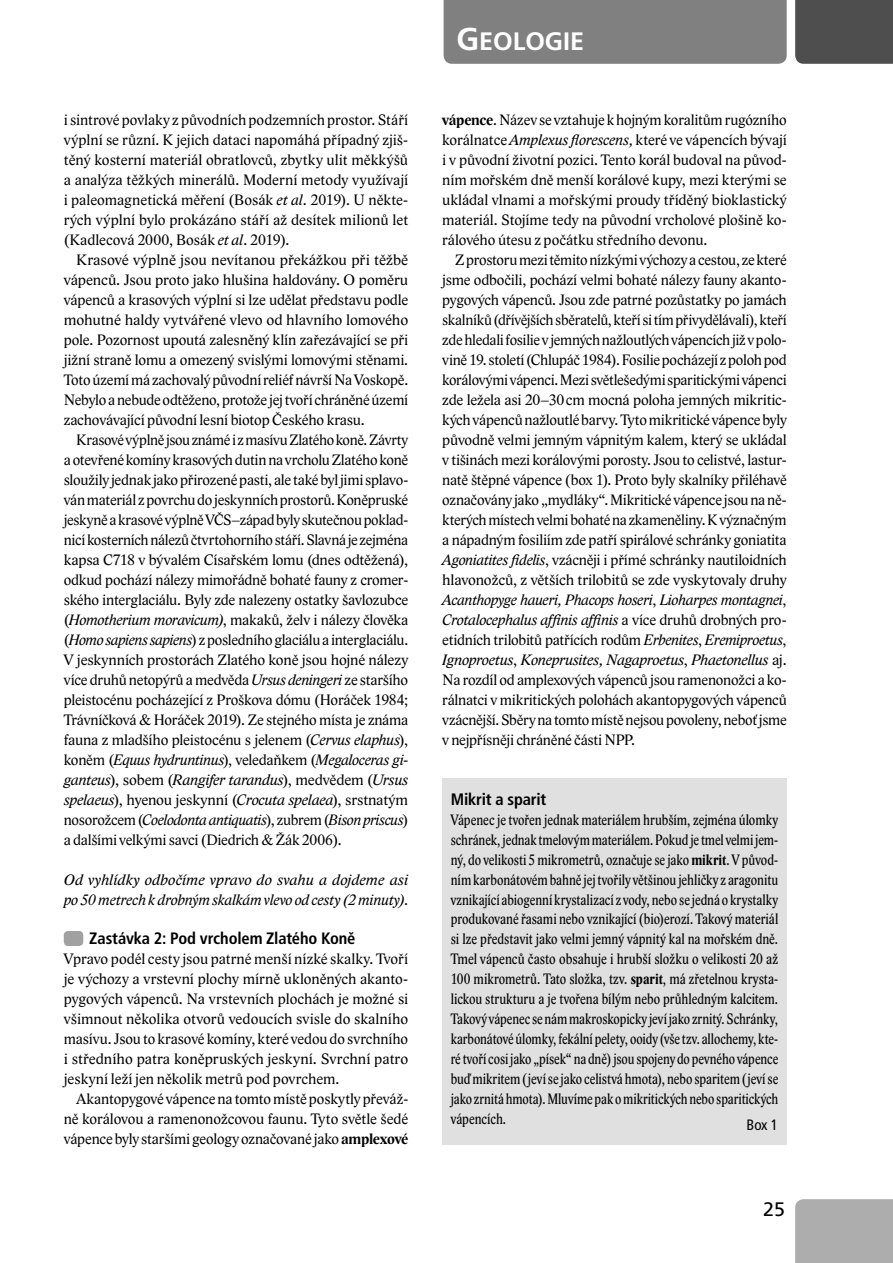
<style>
.page{position:relative;width:893px;height:1263px;background:#fff}
.page>*{position:absolute;margin:0;border:0;box-sizing:border-box;transform-origin:0 0}
.t1{font:25.2px "Frutiger LT Com Bold SC800";color:#fff}
.t2{font:19.5px "Frutiger LT Com";color:#000}
.t3{font:700 condensed 16.5px "Frutiger LT Com";letter-spacing:-.01em;color:#000}
.t4{font:15.45px/20px "Lido STF";letter-spacing:-.01em;color:#000001;text-align:justify}
.t5{font:15.45px/20px "Lido STF Cond";color:#000;text-align:justify}
.t6{font:15.45px/20px "Lido STF";letter-spacing:.005em;color:#000;text-align:justify}
.t7{font:italic 15.45px/20px "Lido STF";letter-spacing:-.005em;color:#000}
.t8{font:condensed 15px "Frutiger LT Com";color:#000}
.s1{font-style:italic}
.s2{font-weight:700}
.s3{font-size:31.5px}
</style>
<div class="page">
<div style="left:795px;top:0;width:98px;height:64px;background:#4e4e4e"></div>
<div style="left:795px;top:1199px;width:98px;height:64px;background:#adadad"></div>
<div style="left:444px;top:0;width:343px;height:64px;background:#808080"></div>
<div style="left:64px;top:931px;width:19px;height:15px;background:#a1a1a1;border-radius:4px"></div>
<div style="left:442px;top:778px;width:345px;height:366px;background:#e0e0e0"></div>
<p class="t4" style="left:64px;top:110px;width:346px">i sintrové povlaky z původních podzemních prostor. Stáří výplní se různí. K jejich dataci napomáhá případný zjiš&shy;těný kosterní materiál obratlovců, zbytky ulit měkkýšů a analýza těžkých minerálů. Moderní metody využívají i paleomagnetická měření (Bosák <span class="s1">et al.</span> 2019). U někte&shy;rých výplní bylo prokázáno stáří až desítek milionů let (Kadlecová 2000, Bosák <span class="s1">et al</span>. 2019).</p>
<p class="t4" style="left:64px;top:250px;width:346px;text-indent:13px">Krasové výplně jsou nevítanou překážkou při těžbě vápenců. Jsou proto jako hlušina haldovány. O poměru vápenců a krasových výplní si lze udělat představu podle mohutné haldy vytvářené vlevo od hlavního lomového pole. Pozornost upoutá zalesněný klín zařezávající se při jižní straně lomu a omezený svislými lomovými stěnami.<br>Toto území má zachovalý původní reliéf návrší NaVoskopě.<br>Nebylo anebude odtěženo, protože jej tvoří chráněné území zachovávající původní lesní biotop Českého krasu.</p>
<p class="t4" style="left:64px;top:430px;width:346px;text-indent:13px">Krasové výplně jsou známé i zmasívu Zlatého koně. Závrty aotevřené komíny krasových dutin na vrcholu Zlatého koně sloužily jednak jako přirozené pasti, ale také byl jimi splavo&shy;ván materiál zpovrchu dojeskynních prostorů. Koněpruské jeskyně akrasové výplně VČS–západ byly skutečnou poklad&shy;nicí kosterních nálezů čtvrtohorního stáří. Slavná je zejména kapsa C718 v bývalém Císařském lomu (dnes odtěžená), odkud pochází nálezy mimořádně bohaté fauny z cromer&shy;ského interglaciálu. Byly zde nalezeny ostatky šavlozubce (<span class="s1">Homotherium moravicum)</span>, makaků, želv i nálezy člověka (<span class="s1">Homo sapiens sapiens</span>) zposledního glaciálu a interglaciálu.<br>V jeskynních prostorách Zlatého koně jsou hojné nálezy více druhů netopýrů a medvěda <span class="s1">Ursus deningeri</span> ze staršího pleistocénu pocházející z Proškova dómu (Horáček 1984; Trávníčková &amp; Horáček 2019). Ze stejného místa je známa fauna z mladšího pleistocénu s jelenem (<span class="s1">Cervus elaphus</span>), koněm (<span class="s1">Equus hydruntinus</span>), veledaňkem (<span class="s1">Megaloceras gi&shy;ganteus</span>), sobem (<span class="s1">Rangifer tarandus</span>), medvědem (<span class="s1">Ursus spelaeus</span>), hyenou jeskynní (<span class="s1">Crocuta spelaea</span>), srstnatým nosorožcem (<span class="s1">Coelodonta antiquatis</span>), zubrem (<span class="s1">Bison priscus</span>) a dalšími velkými savci (Diedrich &amp; Žák 2006).</p>
<p class="t7" style="left:64px;top:870px;width:346px">Od vyhlídky odbočíme vpravo do svahu a dojdeme asi po 50 metrech k drobným skalkám vlevo od cesty (2 minuty).</p>
<p class="t3" style="left:89px;top:929px;width:268px">Zastávka 2: Pod vrcholem Zlatého Koně</p>
<p class="t6" style="left:64px;top:949px;width:346px">Vpravo podél cesty jsou patrné menší nízké skalky. Tvoří je výchozy a vrstevní plochy mírně ukloněných akanto&shy;pygových vápenců. Na vrstevních plochách je možné si všimnout několika otvorů vedoucích svisle do skalního masívu. Jsou to krasové komíny, které vedou do svrchního i středního patra koněpruských jeskyní. Svrchní patro jeskyní leží jen několik metrů pod povrchem.</p>
<p class="t4" style="left:64px;top:1089px;width:346px;text-indent:13px">Akantopygové vápence na tomto místě poskytly převáž&shy;ně korálovou a ramenonožcovou faunu. Tyto světle šedé vápence byly staršími geology označované jako <span class="s2">amplexové</span></p>
<h1 class="t1" style="left:456px;top:27px;width:129px"><span class="s3">G</span>EOLOGIE</h1>
<p class="t4" style="left:442px;top:110px;width:346px"><span class="s2">vápence</span>.Název se vztahuje khojnýmkoralitům rugózního korálnatce <span class="s1">Amplexus florescens,</span> které ve vápencích bývají i v původní životní pozici. Tento korál budoval na původ&shy;ním mořském dně menší korálové kupy, mezi kterými se ukládal vlnami a mořskými proudy tříděný bioklastický materiál. Stojíme tedy na původní vrcholové plošině ko&shy;rálového útesu z počátku středního devonu.</p>
<p class="t4" style="left:442px;top:250px;width:346px;text-indent:13px">Zprostoru mezi těmito nízkými výchozy a cestou, ze které jsme odbočili, pochází velmi bohaté nálezy fauny akanto&shy;pygových vápenců. Jsou zde patrné pozůstatky po jamách skalníků (dřívějších sběratelů, kteří si tím přivydělávali), kteří zde hledali fosilie v jemných nažloutlých vápencích již vpolo&shy;vině 19. století (Chlupáč 1984). Fosilie pocházejí zpoloh pod korálovými vápenci. Mezi světlešedými sparitickými vápenci zde ležela asi 20–30cm mocná poloha jemných mikritic&shy;kých vápenců nažloutlé barvy. Tyto mikritické vápence byly původně velmi jemným vápnitým kalem, který se ukládal v tišinách mezi korálovými porosty. Jsou to celistvé, lastur&shy;natě štěpné vápence (box 1). Proto byly skalníky přiléhavě označovány jako „mydláky“. Mikritické vápence jsou naně&shy;kterých místech velmi bohaté nazkameněliny. Kvýznačným a nápadným fosiliím zde patří spirálové schránky goniatita <span class="s1">Agoniatites fidelis</span>, vzácněji i přímé schránky nautiloidních hlavonožců, z větších trilobitů se zde vyskytovaly druhy <span class="s1">Acanthopyge haueri, Phacops hoseri</span>, <span class="s1">Lioharpes montagnei</span>, <span class="s1">Crotalocephalus affinis affinis</span> a více druhů drobných pro&shy;etidních trilobitů patřících rodům <span class="s1">Erbenites</span>, <span class="s1">Eremiproetus</span>, <span class="s1">Ignoproetus</span>, <span class="s1">Koneprusites, Nagaproetus</span>, <span class="s1">Phaetonellus</span> aj.<br>Na rozdíl od amplexových vápenců jsou ramenonožci a ko&shy;rálnatci v mikritických polohách akantopygových vápenců vzácnější. Sběry na tomto místě nejsou povoleny, neboť jsme v nejpřísněji chráněné části NPP.</p>
<p class="t3" style="left:451px;top:789px;width:97px">Mikrit a sparit</p>
<p class="t5" style="left:451px;top:810px;width:329px">Vápenec je tvořen jednak materiálem hrubším, zejména úlomky schránek, jednak tmelovým materiálem. Pokud je tmel velmi jem&shy;ný, do velikosti 5 mikrometrů, označuje se jako <span class="s2">mikrit</span>. V původ&shy;ním karbonátovém bahně jej tvořily většinou jehličky zaragonitu vznikající abiogenní krystalizací zvody, nebo se jedná o krystalky produkované řasami nebo vznikající (bio)erozí. Takový materiál si lze představit jako velmi jemný vápnitý kal na mořském dně.<br>Tmel vápenců často obsahuje i hrubší složku o velikosti 20 až 100 mikrometrů. Tato složka, tzv. <span class="s2">sparit</span>, má zřetelnou krysta&shy;lickou strukturu a je tvořena bílým nebo průhledným kalcitem.<br>Takový vápenec se nám makroskopicky jeví jako zrnitý. Schránky, karbonátové úlomky, fekální pelety, ooidy (vše tzv. allochemy, kte&shy;ré tvoří cosi jako „písek“ na dně) jsou spojeny do pevného vápence buď mikritem (jeví se jako celistvá hmota), nebo sparitem (jeví se jako zrnitá hmota). Mluvíme pak omikritických nebo sparitických vápencích.</p>
<p class="t8" style="left:747px;top:1116px;width:33px">Box 1</p>
<p class="t2" style="left:763px;top:1197px;width:23px">25</p>
</div>
